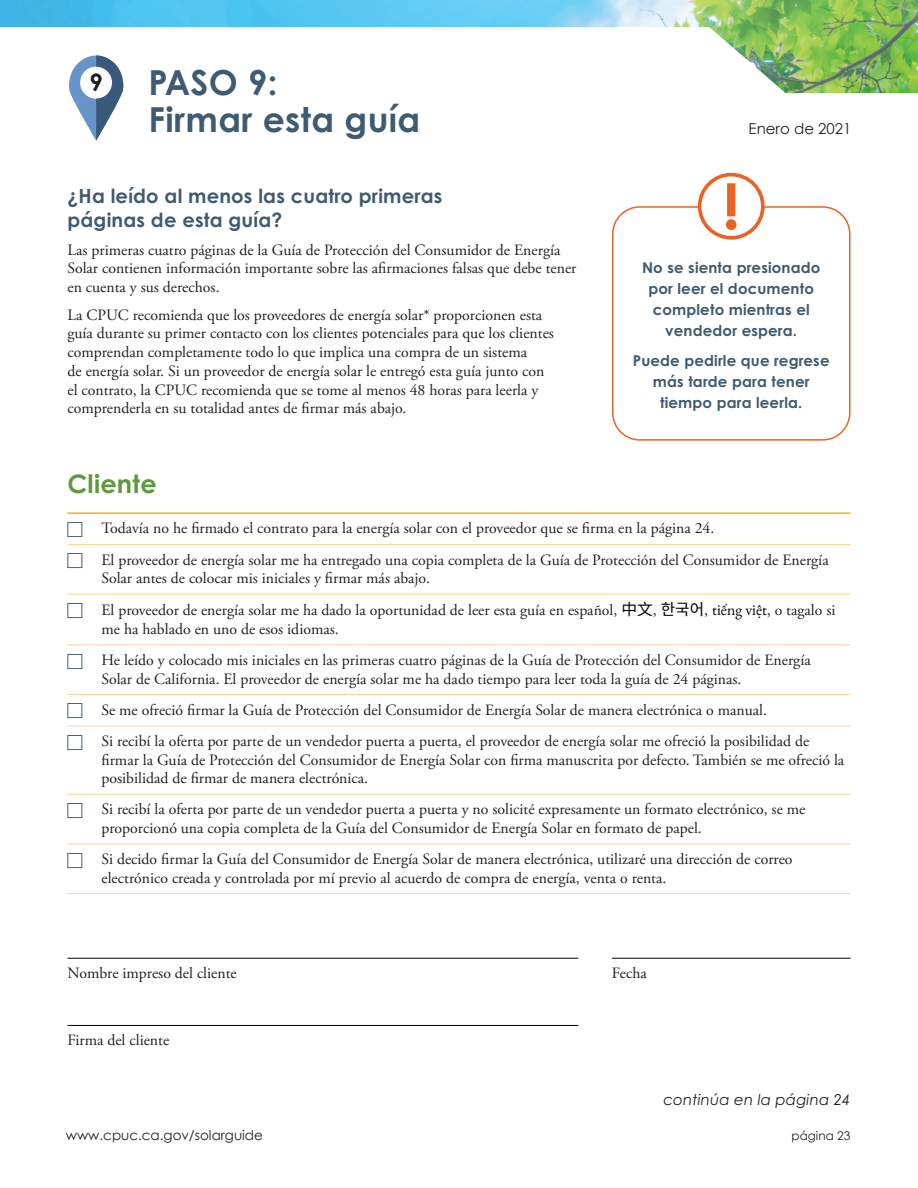
<style>
.page{position:relative;width:918px;height:1188px;background:#fff}
.page>*{position:absolute;margin:0;border:0;box-sizing:border-box;transform-origin:0 0}
.Head1{font:700 34.5px/37.5px "Century Gothic Pro";letter-spacing:.01em;color:#3f5b71}
.Head2{font:700 25.5px "Century Gothic Pro";letter-spacing:.01em;color:#60983c}
.t1{font:700 24px "Century Gothic";color:#231f20}
.Head3{font:700 19.5px/24px "Century Gothic Pro";letter-spacing:.01em;color:#3f5b71}
.body1{font:15.75px/18.8px "Adobe Garamond Pro";color:#231f20}
.sidebar1{font:700 15px/21px "Century Gothic Pro";letter-spacing:.01em;color:#3f5b71;text-align:center}
.sidebar1-2{font:italic 15px "Century Gothic Pro";letter-spacing:.01em;color:#231f20}
.t2{font:15px "Century Gothic";color:#231f20}
.t3{font:13.5px "Century Gothic";color:#231f20}
.t4{font:12px "Century Gothic";color:#231f20}
.s1{font-family:"Noto Sans SC";color:#000}
.s2{font-family:"Noto Sans KR";color:#000}
.s3{font-family:"EB Garamond 12";color:#000}
.s4{font-family:"EB Garamond 12"}
</style>
<div class="page">
<img style="left:0;top:0;width:918px;height:27px">
<img style="left:709px;top:27px;width:209px;height:67px">
<svg style="left:69px;top:55px;width:55px;height:86px"></svg>
<hr style="left:68px;top:544px;width:34px;height:1px;background:#fed390">
<hr style="left:102px;top:544px;width:749px;height:1px;background:#fed390">
<hr style="left:68px;top:594px;width:34px;height:1px;background:#fed390">
<hr style="left:102px;top:594px;width:749px;height:1px;background:#fed390">
<hr style="left:68px;top:726px;width:34px;height:1px;background:#fed390">
<hr style="left:102px;top:726px;width:749px;height:1px;background:#fed390">
<hr style="left:68px;top:794px;width:34px;height:1px;background:#fed390">
<hr style="left:102px;top:794px;width:749px;height:1px;background:#fed390">
<hr style="left:68px;top:844px;width:34px;height:1px;background:#fed390">
<hr style="left:102px;top:844px;width:749px;height:1px;background:#fed390">
<hr style="left:68px;top:893px;width:34px;height:1px;background:#fed390">
<hr style="left:102px;top:893px;width:749px;height:1px;background:#fed390">
<hr style="left:68px;top:645px;width:34px;height:1px;background:#fed390">
<hr style="left:102px;top:645px;width:749px;height:1px;background:#fed390">
<hr style="left:68px;top:694px;width:34px;height:1px;background:#fed390">
<hr style="left:102px;top:694px;width:749px;height:1px;background:#fed390">
<hr style="left:68px;top:512px;width:34px;height:2px;background:#faad21">
<hr style="left:102px;top:512px;width:749px;height:2px;background:#faad21">
<hr style="left:68px;top:958px;width:510px;height:1px;background:#000">
<hr style="left:612px;top:958px;width:238px;height:1px;background:#000">
<hr style="left:68px;top:1025px;width:510px;height:1px;background:#000">
<div style="left:612px;top:206px;width:238px;height:235px;border:2px solid #e86424;border-radius:27px"></div>
<svg style="left:698px;top:173px;width:67px;height:67px"></svg>
<p class="t1" style="left:89px;top:64px;width:15px">9</p>
<h1 class="Head1" style="left:148px;top:63px;width:273px">PASO 9:<br>Firmar esta guía</h1>
<h1 class="Head3" style="left:68px;top:184px;width:377px">¿Ha leído al menos las cuatro primeras páginas de esta guía?</h1>
<p class="body1" style="left:68px;top:241px;width:511px">Las primeras cuatro páginas de la Guía de Protección del Consumidor de Energía<br>Solar contienen información importante sobre las afirmaciones falsas que debe tener en cuenta y sus derechos.</p>
<p class="body1" style="left:68px;top:306px;width:488px">La CPUC recomienda que los proveedores de energía solar* proporcionen esta guía durante su primer contacto con los clientes potenciales para que los clientes comprendan completamente todo lo que implica una compra de un sistema<br>de energía solar. Si un proveedor de energía solar le entregó esta guía junto con el contrato, la CPUC recomienda que se tome al menos 48 horas para leerla y comprenderla en su totalidad antes de firmar más abajo.</p>
<p class="t2" style="left:749px;top:118px;width:104px">Enero de 2021</p>
<p class="sidebar1" style="left:642px;top:257px;width:180px">No se sienta presionado por leer el documento completo mientras el vendedor espera.</p>
<p class="sidebar1" style="left:633px;top:349px;width:198px">Puede pedirle que regrese más tarde para tener tiempo para leerla.</p>
<h1 class="Head2" style="left:68px;top:468px;width:91px">Cliente</h1>
<p class="body1" style="left:102px;top:519px;width:614px">Todavía no he firmado el contrato para la energía solar con el proveedor que se firma en la página 24.</p>
<p class="body1" style="left:102px;top:551px;width:729px">El proveedor de energía solar me ha entregado una copia completa de la Guía de Protección del Consumidor de Energía<br>Solar antes de colocar mis iniciales y firmar más abajo.</p>
<p class="body1" style="left:102px;top:602px;width:736px">El proveedor de energía solar me ha dado la oportunidad de leer esta guía en español, <span class="s1">中文</span>, <span class="s2">한국어</span>, <span class="s3">tiếng việt</span><span class="s4">,</span> o tagalo si me ha hablado en uno de esos idiomas.</p>
<p class="body1" style="left:102px;top:651px;width:711px">He leído y colocado mis iniciales en las primeras cuatro páginas de la Guía de Protección del Consumidor de Energía<br>Solar de California. El proveedor de energía solar me ha dado tiempo para leer toda la guía de 24 páginas.</p>
<p class="body1" style="left:102px;top:701px;width:667px">Se me ofreció firmar la Guía de Protección del Consumidor de Energía Solar de manera electrónica o manual.</p>
<p class="body1" style="left:102px;top:732px;width:744px">Si recibí la oferta por parte de un vendedor puerta a puerta, el proveedor de energía solar me ofreció la posibilidad de firmar la Guía de Protección del Consumidor de Energía Solar con firma manuscrita por defecto. También se me ofreció la posibilidad de firmar de manera electrónica.</p>
<p class="body1" style="left:102px;top:801px;width:705px">Si recibí la oferta por parte de un vendedor puerta a puerta y no solicité expresamente un formato electrónico, se me proporcionó una copia completa de la Guía del Consumidor de Energía Solar en formato de papel.</p>
<p class="body1" style="left:102px;top:850px;width:693px">Si decido firmar la Guía del Consumidor de Energía Solar de manera electrónica, utilizaré una dirección de correo electrónico creada y controlada por mí previo al acuerdo de compra de energía, venta o renta.</p>
<p class="body1" style="left:68px;top:964px;width:171px">Nombre impreso del cliente</p>
<p class="body1" style="left:612px;top:964px;width:36px">Fecha</p>
<p class="body1" style="left:68px;top:1032px;width:103px">Firma del cliente</p>
<p class="sidebar1-2" style="left:663px;top:1090px;width:189px">continúa en la página 24</p>
<p class="t3" style="left:66px;top:1126px;width:199px">www.cpuc.ca.gov/solarguide</p>
<p class="t4" style="left:792px;top:1127px;width:60px">página 23</p>
</div>
